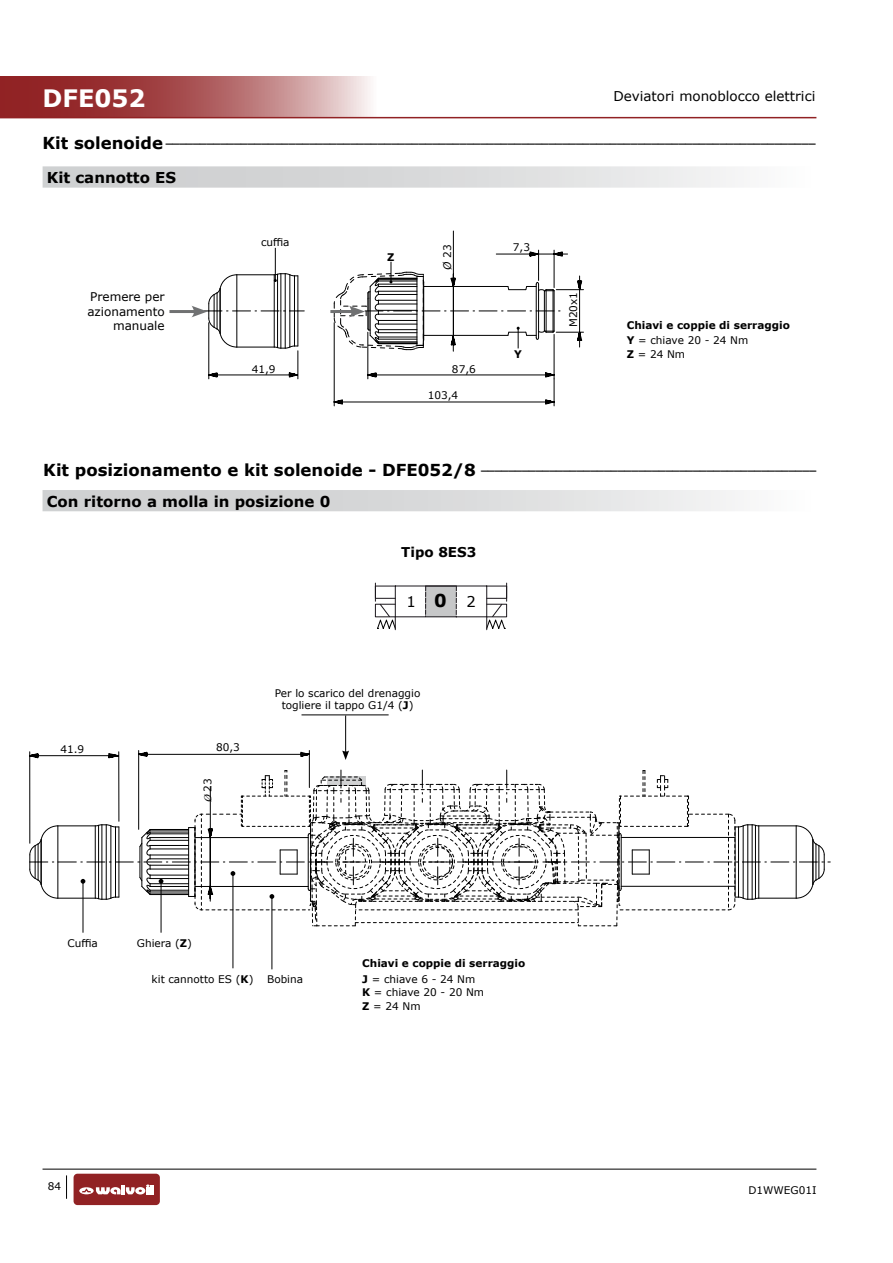
<style>
.page{position:relative;width:893px;height:1263px;background:#fff}
.page>*{position:absolute;margin:0;border:0;box-sizing:border-box;transform-origin:0 0}
.t1{font:700 24px "Verdana";color:#fff}
.t2{font:700 15px "Verdana";color:#000}
.t3{font:14.85px "Verdana";color:#000}
.t4{font:13.5px "Verdana";color:#000}
.t5{font:700 13.5px "Verdana";color:#000}
.t6{font:12px/14.4px "Verdana";color:#000;text-align:right}
.t7{font:700 11.85px "Verdana";color:#000}
.t8{font:10.5px/13.5px "Verdana";color:#000}
.t9{font:700 10.5px "Verdana";color:#000}
.t10{font:700 9.6px "Verdana";color:#000}
.s1{font-size:16.5px}
.s2{font-style:italic}
.s3{font-weight:700}
.s4{font-weight:700;font-size:17.85px}
.s5{font-family:"Times New Roman";font-style:italic}
</style>
<div class="page">
<svg style="left:0;top:77px;width:378px;height:40px;background:#b16465"></svg>
<hr style="left:0;top:117px;width:816px;height:1px;background:#912224">
<hr style="left:43px;top:1169px;width:773px;height:1px;background:#000">
<svg style="left:66px;top:1175px;width:1px;height:24px"></svg>
<div style="left:74px;top:1174px;width:86px;height:31px;background:#912224;border-radius:4px"></div>
<svg style="left:79px;top:1184px;width:75px;height:10px"></svg>
<div style="left:43px;top:166px;width:773px;height:22px;background:linear-gradient(to right,#c6c8c9,#f5f5f5)"></div>
<div style="left:43px;top:496px;width:773px;height:16px;background:#f3f3f4"></div>
<div style="left:43px;top:490px;width:773px;height:21px;background:linear-gradient(to right,#c6c8c9,#f5f5f5)"></div>
<hr style="left:233px;top:873px;width:1px;height:95px;background:#000">
<hr style="left:301px;top:714px;width:88px;height:1px;background:#000">
<hr style="left:272px;top:896px;width:1px;height:73px;background:#000">
<hr style="left:161px;top:881px;width:1px;height:52px;background:#000">
<hr style="left:83px;top:881px;width:1px;height:52px;background:#000">
<svg style="left:29px;top:715px;width:801px;height:211px"></svg>
<svg style="left:375px;top:583px;width:132px;height:47px"></svg>
<hr style="left:169px;top:310px;width:28px;height:3px;background:#707172">
<svg style="left:330px;top:231px;width:253px;height:175px"></svg>
<hr style="left:275px;top:248px;width:1px;height:32px;background:#000">
<svg style="left:191px;top:273px;width:114px;height:106px"></svg>
<h1 class="t1" style="left:43px;top:81px;width:105px">DFE052</h1>
<h3 class="t4" style="left:613px;top:87px;width:204px">Deviatori monoblocco elettrici</h3>
<p class="t10" style="left:43px;top:133px;width:774px"><span class="s1">Kit solenoide</span> _______________________________________________________________________________________________</p>
<h2 class="t2" style="left:47px;top:167px;width:131px">Kit cannotto ES</h2>
<p class="t6" style="left:87px;top:290px;width:79px">Premere per azionamento manuale</p>
<p class="t8" style="left:261px;top:235px;width:30px">cuffia</p>
<p class="t8" style="left:252px;top:362px;width:25px">41,9</p>
<p class="t9" style="left:387px;top:249px;width:9px">Z</p>
<p class="t8" style="left:440px;top:270px;width:27px;rotate:-90deg"><span class="s2">Ø</span> 23</p>
<p class="t8" style="left:452px;top:362px;width:25px">87,6</p>
<p class="t8" style="left:428px;top:389px;width:32px">103,4</p>
<p class="t8" style="left:513px;top:240px;width:19px">7,3</p>
<p class="t9" style="left:514px;top:346px;width:9px">Y</p>
<p class="t8" style="left:566px;top:327px;width:37px;rotate:-90deg">M20x1</p>
<p class="t9" style="left:627px;top:318px;width:165px">Chiavi e coppie di serraggio</p>
<p class="t8" style="left:627px;top:333px;width:123px"><span class="s3">Y</span> = chiave 20 - 24 Nm<br><span class="s3">Z</span> = 24 Nm</p>
<p class="t10" style="left:43px;top:460px;width:774px"><span class="s1">Kit posizionamento e kit solenoide - DFE052/8</span> _________________________________________________</p>
<h2 class="t2" style="left:47px;top:491px;width:285px">Con ritorno a molla in posizione 0</h2>
<h3 class="t5" style="left:401px;top:542px;width:77px">Tipo 8ES3</h3>
<p class="t7" style="left:386px;top:543px;width:42px">Tipo 8</p>
<h3 class="t3" style="left:406px;top:591px;width:71px">1<span class="s4">0</span>2</h3>
<p class="t8" style="left:60px;top:742px;width:25px">41.9</p>
<p class="t8" style="left:216px;top:740px;width:25px">80,3</p>
<p class="t8" style="left:201px;top:802px;width:25px;rotate:-90deg"><span class="s5">Ø</span> 23</p>
<p class="t8" style="left:275px;top:687px;width:147px;line-height:12px;text-align:center">Per lo scarico del drenaggio togliere il tappo G1/4 (<span class="s3">J</span>)</p>
<p class="t8" style="left:67px;top:936px;width:32px">Cuffia</p>
<p class="t8" style="left:137px;top:936px;width:57px">Ghiera (<span class="s3">Z</span>)</p>
<p class="t9" style="left:362px;top:956px;width:165px">Chiavi e coppie di serraggio</p>
<p class="t8" style="left:48px;top:1179px;width:15px">84</p>
<p class="t8" style="left:152px;top:972px;width:103px">kit cannotto ES (<span class="s3">K</span>)</p>
<p class="t8" style="left:267px;top:972px;width:37px">Bobina</p>
<p class="t8" style="left:362px;top:972px;width:123px"><span class="s3">J</span> = chiave 6 - 24 Nm<br><span class="s3">K</span> = chiave 20 - 20 Nm<br><span class="s3">Z</span> = 24 Nm</p>
<p class="t8" style="left:748px;top:1184px;width:70px">D1WWEG01I</p>
</div>
